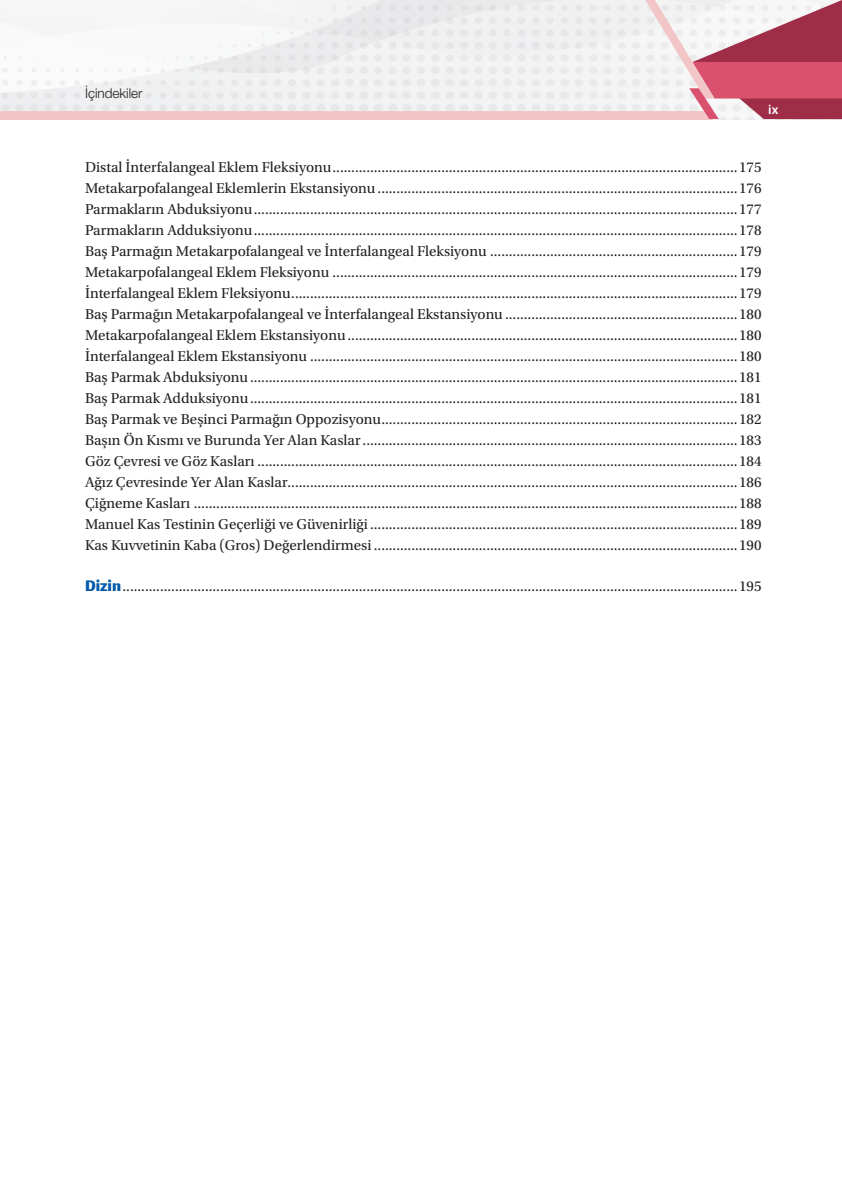
<style>
.page{position:relative;width:842px;height:1195px;background:#fff}
.page>*{position:absolute;margin:0;border:0;box-sizing:border-box;transform-origin:0 0}
.t1{font:15px/21px "Utopia Std";color:#231f20;text-align:justify}
.t2{font:300 13.5px "Helvetica Neu";color:#231f20}
.t3{font:600 13.5px "Myriad Pro";color:#fff}
.s1{font-family:"Taxon";font-weight:800;color:#015aaa}
</style>
<div class="page">
<img style="left:0;top:0;width:645px;height:111px">
<div style="left:0;top:111px;width:711px;height:8px;background:#f2c6c7"></div>
<svg style="left:645px;top:0;width:197px;height:119px"></svg>
<p class="t2" style="left:85px;top:85px;width:59px">İçindekiler</p>
<p class="t3" style="left:768px;top:101px;width:12px">ix</p>
<p class="t1" style="left:85px;top:157px;width:678px">Distal İnterfalangeal Eklem Fleksiyonu............................................................................................................175<br>Metakarpofalangeal Eklemlerin Ekstansiyonu................................................................................................176<br>Parmakların Abduksiyonu.................................................................................................................................177<br>Parmakların Adduksiyonu.................................................................................................................................178<br>Baş Parmağın Metakarpofalangeal ve İnterfalangeal Fleksiyonu ..................................................................179<br>Metakarpofalangeal Eklem Fleksiyonu ............................................................................................................179<br>İnterfalangeal Eklem Fleksiyonu.......................................................................................................................179<br>Baş Parmağın Metakarpofalangeal ve İnterfalangeal Ekstansiyonu ..............................................................180<br>Metakarpofalangeal Eklem Ekstansiyonu........................................................................................................180<br>İnterfalangeal Eklem Ekstansiyonu ..................................................................................................................180<br>Baş Parmak Abduksiyonu..................................................................................................................................181<br>Baş Parmak Adduksiyonu..................................................................................................................................181<br>Baş Parmak ve Beşinci Parmağın Oppozisyonu...............................................................................................182<br>Başın Ön Kısmı ve Burunda Yer Alan Kaslar....................................................................................................183<br>Göz Çevresi ve Göz Kasları ................................................................................................................................184<br>Ağız Çevresinde Yer Alan Kaslar........................................................................................................................186<br>Çiğneme Kasları .................................................................................................................................................188<br>Manuel Kas Testinin Geçerliği ve Güvenirliği..................................................................................................189<br>Kas Kuvvetinin Kaba (Gros) Değerlendirmesi .................................................................................................190</p>
<p class="t1" style="left:85px;top:576px;width:678px"><span class="s1">Dizin</span>....................................................................................................................................................................195</p>
</div>
